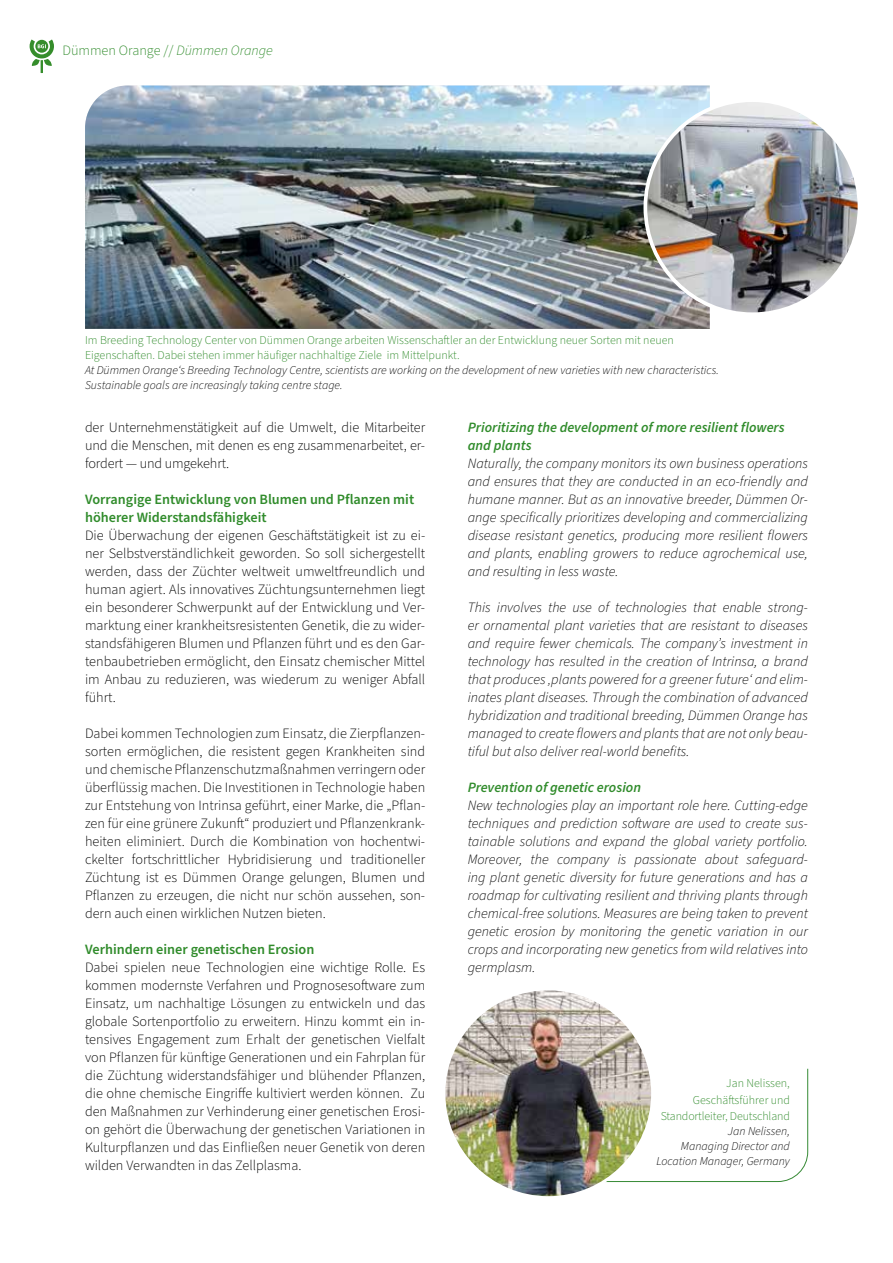
<style>
.page{position:relative;width:893px;height:1263px;background:#fff}
.page>*{position:absolute;margin:0;border:0;box-sizing:border-box;transform-origin:0 0}
.t1{font:300 14.25px/18px "Source Sans Pro";color:#000;text-align:justify}
.t2{font:italic 300 14.25px/18px "Source Sans Pro";color:#000;text-align:justify}
.t3{font:600 14.25px/18px "Source Sans Pro";color:#318c2c}
.t4{font:italic 600 14.25px/18px "Source Sans Pro";color:#318c2c}
.t5{font:300 14.25px "Source Sans Pro";color:#318c2c}
.t6{font:300 12px/16.5px "Source Sans Pro";color:#318c2c}
.t7{font:italic 300 12px/15px "Source Sans Pro";color:#000}
.s1{font-style:italic}
</style>
<div class="page">
<svg style="left:30px;top:39px;width:24px;height:34px"></svg>
<svg style="left:606px;top:1068px;width:202px;height:114px"></svg>
<img style="left:85px;top:86px;width:625px;height:243px">
<img style="left:645px;top:100px;width:214px;height:214px;border-radius:107px">
<img style="left:444px;top:989px;width:209px;height:209px;border-radius:104px">
<p class="t5" style="left:62px;top:40px;width:212px">Dümmen Orange // <span class="s1">Dümmen Orange</span></p>
<p class="t6" style="left:85px;top:333px;width:590px;line-height:15px">Im Breeding Technology Center von Dümmen Orange arbeiten Wissenschaftler an der Entwicklung neuer Sorten mit neuen<br>Eigenschaften. Dabei stehen immer häufiger nachhaltige Ziele im Mittelpunkt.</p>
<p class="t7" style="left:85px;top:363px;width:635px">At Dümmen Orange‘s Breeding Technology Centre, scientists are working on the development of new varieties with new characteristics.<br>Sustainable goals are increasingly taking centre stage.</p>
<p class="t1" style="left:85px;top:419px;width:342px">der Unternehmenstätigkeit auf die Umwelt, die Mitarbeiter und die Menschen, mit denen es eng zusammenarbeitet, er&shy;fordert — und umgekehrt.</p>
<p class="t3" style="left:85px;top:491px;width:331px">Vorrangige Entwicklung von Blumen und Pflanzen mit höherer Widerstandsfähigkeit</p>
<p class="t1" style="left:85px;top:527px;width:342px">Die Überwachung der eigenen Geschäftstätigkeit ist zu ei&shy;ner Selbstverständlichkeit geworden. So soll sichergestellt werden, dass der Züchter weltweit umweltfreundlich und human agiert. Als innovatives Züchtungsunternehmen liegt ein besonderer Schwerpunkt auf der Entwicklung und Ver&shy;marktung einer krankheitsresistenten Genetik, die zu wider&shy;standsfähigeren Blumen und Pflanzen führt und es den Gar&shy;tenbaubetrieben ermöglicht, den Einsatz chemischer Mittel im Anbau zu reduzieren, was wiederum zu weniger Abfall führt.</p>
<p class="t1" style="left:85px;top:725px;width:342px">Dabei kommen Technologien zum Einsatz, die Zierpflanzen&shy;sorten ermöglichen, die resistent gegen Krankheiten sind und chemische Pflanzenschutzmaßnahmen verringern oder überflüssig machen. Die Investitionen in Technologie haben zur Entstehung von Intrinsa geführt, einer Marke, die „Pflan&shy;zen für eine grünere Zukunft“ produziert und Pflanzenkrank&shy;heiten eliminiert. Durch die Kombination von hochentwi&shy;ckelter fortschrittlicher Hybridisierung und traditioneller Züchtung ist es Dümmen Orange gelungen, Blumen und Pflanzen zu erzeugen, die nicht nur schön aussehen, son&shy;dern auch einen wirklichen Nutzen bieten.</p>
<p class="t3" style="left:85px;top:941px;width:231px">Verhindern einer genetischen Erosion</p>
<p class="t1" style="left:85px;top:959px;width:342px">Dabei spielen neue Technologien eine wichtige Rolle. Es kommen modernste Verfahren und Prognosesoftware zum Einsatz, um nachhaltige Lösungen zu entwickeln und das globale Sortenportfolio zu erweitern. Hinzu kommt ein in&shy;tensives Engagement zum Erhalt der genetischen Vielfalt von Pflanzen für künftige Generationen und ein Fahrplan für die Züchtung widerstandsfähiger und blühender Pflanzen, die ohne chemische Eingriffe kultiviert werden können. Zu den Maßnahmen zur Verhinderung einer genetischen Erosi&shy;on gehört die Überwachung der genetischen Variationen in Kulturpflanzen und das Einfließen neuer Genetik von deren wilden Verwandten in das Zellplasma.</p>
<p class="t4" style="left:468px;top:419px;width:318px">Prioritizing the development of more resilient flowers and plants</p>
<p class="t2" style="left:468px;top:455px;width:342px">Naturally, the company monitors its own business operations and ensures that they are conducted in an eco-friendly and humane manner. But as an innovative breeder, Dümmen Or&shy;ange specifically prioritizes developing and commercializing disease resistant genetics, producing more resilient flowers and plants, enabling growers to reduce agrochemical use, and resulting in less waste.</p>
<p class="t2" style="left:468px;top:599px;width:342px">This involves the use of technologies that enable strong&shy;er ornamental plant varieties that are resistant to diseases and require fewer chemicals. The company’s investment in technology has resulted in the creation of Intrinsa, a brand that produces ‚plants powered for a greener future‘ and elim&shy;inates plant diseases. Through the combination of advanced hybridization and traditional breeding, Dümmen Orange has managed to create flowers and plants that are not only beau&shy;tiful but also deliver real-world benefits.</p>
<p class="t4" style="left:468px;top:779px;width:175px">Prevention of genetic erosion</p>
<p class="t2" style="left:468px;top:797px;width:342px">New technologies play an important role here. Cutting-edge techniques and prediction software are used to create sus&shy;tainable solutions and expand the global variety portfolio.<br>Moreover, the company is passionate about safeguard&shy;ing plant genetic diversity for future generations and has a roadmap for cultivating resilient and thriving plants through chemical-free solutions. Measures are being taken to prevent genetic erosion by monitoring the genetic variation in our crops and incorporating new genetics from wild relatives into germplasm.</p>
<p class="t6" style="left:661px;top:1075px;width:131px;text-align:right">Jan Nelissen,<br>Geschäftsführer und<br>Standortleiter, Deutschland</p>
<p class="t7" style="left:656px;top:1124px;width:135px;text-align:right">Jan Nelissen,<br>Managing Director and<br>Location Manager, Germany</p>
</div>
